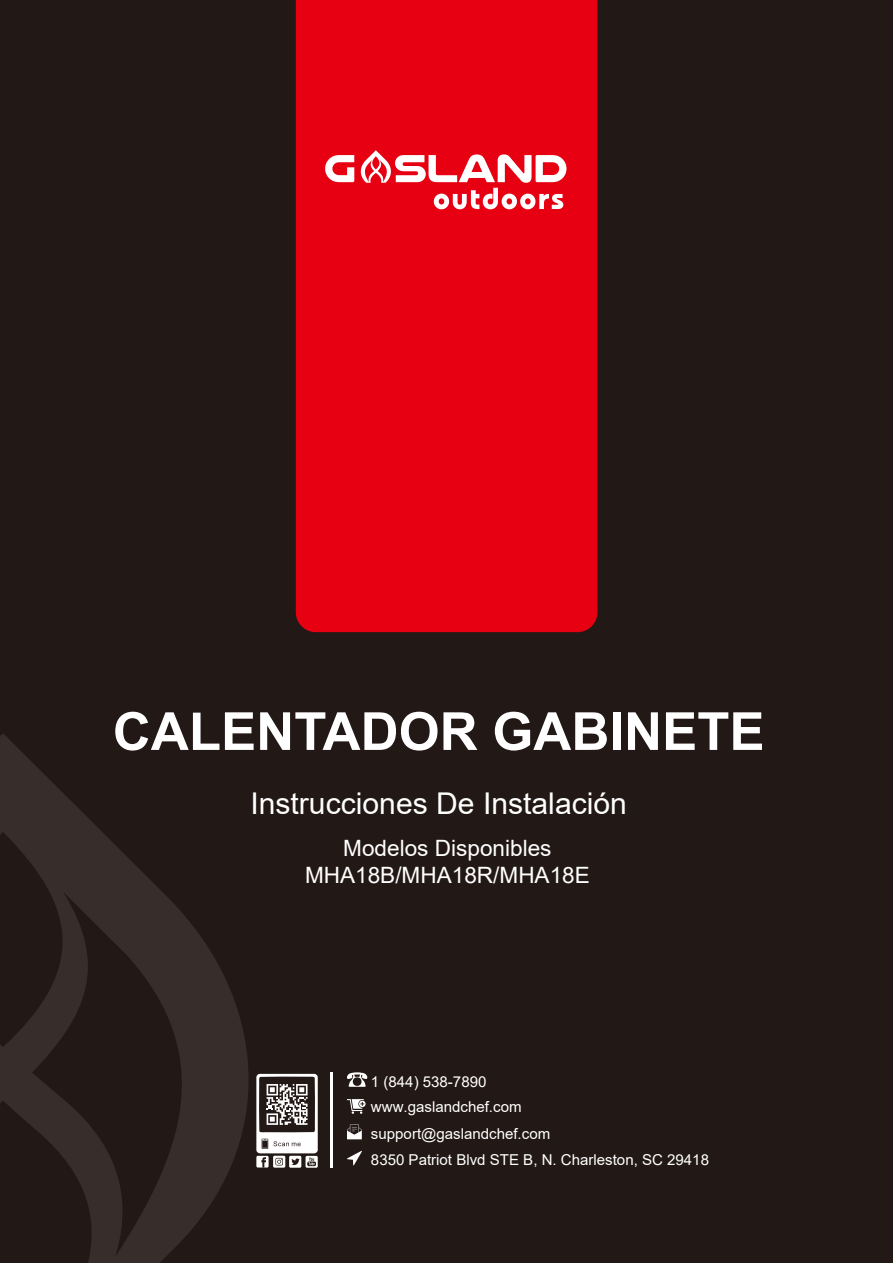
<style>
.page{position:relative;width:893px;height:1263px;background:#221815}
.page>*{position:absolute;margin:0;border:0;box-sizing:border-box;transform-origin:0 0}
.t1{font:700 52.5px "Arial";color:#fff}
.t2{font:30px "Arial";color:#fff}
.t3{font:22.5px/27px "Arial";color:#fff;text-align:center}
.t4{font:15px/26.2px "Arial";color:#fff}
</style>
<div class="page">
<div style="left:296px;top:0;width:301px;height:632px;background:#e60012"></div>
<svg style="left:325px;top:150px;width:241px;height:59px;background:#ee535f"></svg>
<svg style="left:256px;top:1074px;width:62px;height:94px"></svg>
<svg style="left:347px;top:1151px;width:15px;height:14px"></svg>
<svg style="left:347px;top:1072px;width:20px;height:15px"></svg>
<svg style="left:347px;top:1099px;width:19px;height:15px"></svg>
<svg style="left:347px;top:1124px;width:15px;height:15px"></svg>
<hr style="left:331px;top:1072px;width:2px;height:96px;background:#fff">
<svg style="left:0;top:734px;width:249px;height:529px"></svg>
<h1 class="t1" style="left:113px;top:694px;width:653px">CALENTADOR GABINETE</h1>
<h2 class="t2" style="left:250px;top:782px;width:378px">Instrucciones De Instalación</h2>
<h3 class="t3" style="left:305px;top:835px;width:286px">Modelos Disponibles<br>MHA18B/MHA18R/MHA18E</h3>
<p class="t4" style="left:371px;top:1068px;width:181px">1 (844) 538-7890 www.gaslandchef.com support@gaslandchef.com</p>
<p class="t4" style="left:371px;top:1147px;width:340px">8350 Patriot Blvd STE B, N. Charleston, SC 29418</p>
</div>
